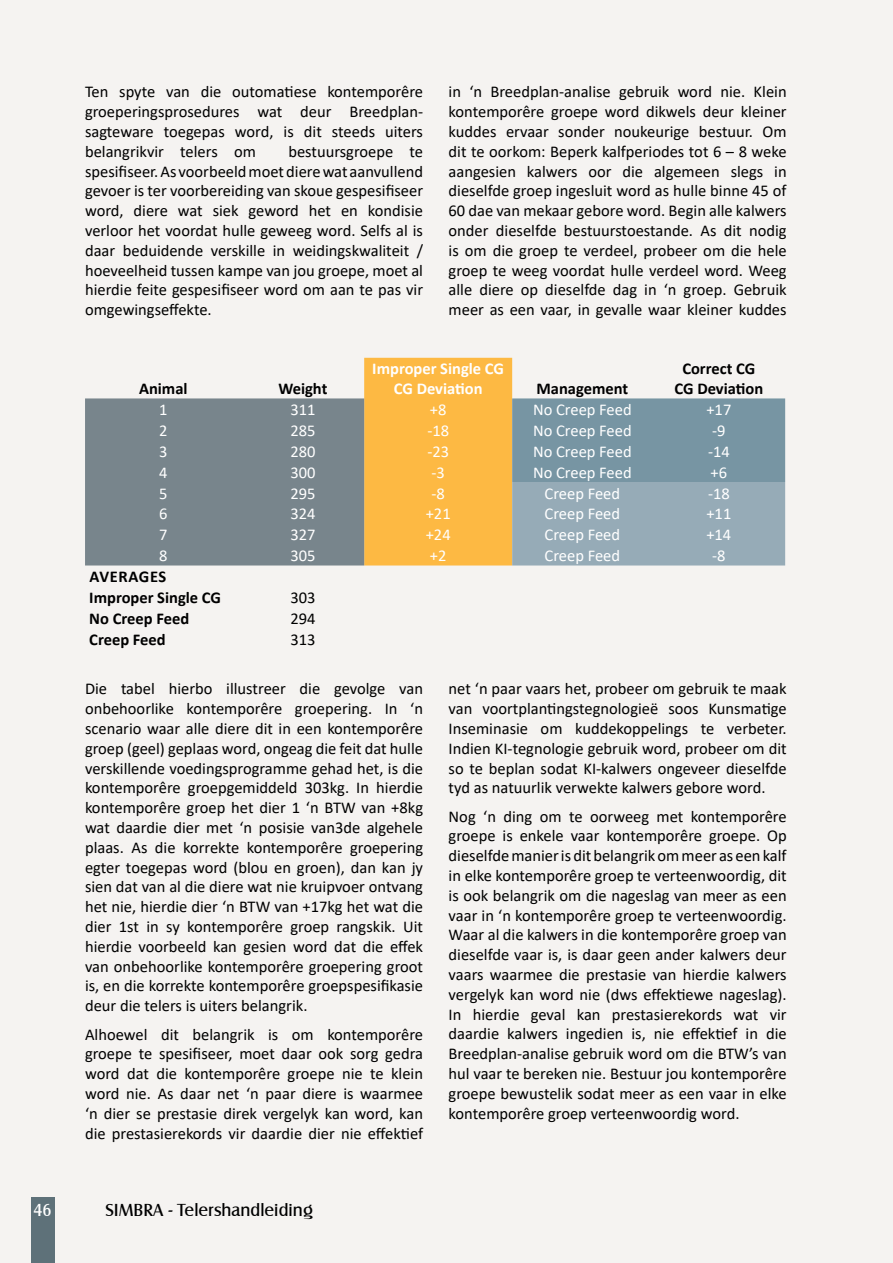
<style>
.page{position:relative;width:893px;height:1263px;background:#f5f3f1}
.page>*{position:absolute;margin:0;border:0;box-sizing:border-box;transform-origin:0 0}
.t1{font:18px "Castle T";color:#000}
.t2{font:18px "Castle T";color:#fff}
.t3{font:16.5px/19.8px "Calibri";color:#000;text-align:justify}
.t4{font:16.5px "Calibri";color:#fff}
.t5{font:700 16.5px/19.8px "Calibri";color:#000;text-align:center}
.t6{font:700 16.5px/19.8px "Calibri";color:#fff;text-align:center}
</style>
<div class="page">
<div style="left:31px;top:1198px;width:23px;height:65px;background:#5e7179"></div>
<div style="left:85px;top:398px;width:279px;height:167px;background:#78858c"></div>
<svg style="left:364px;top:358px;width:421px;height:207px;background:#beb390"></svg>
<p class="t3" style="left:85px;top:82px;width:340px">Ten spyte van die outomatiese kontemporêre groeperingsprosedures wat deur Breedplan&shy;sagteware toegepas word, is dit steeds uiters belangrikvir telers om</p>
<p class="t3" style="left:85px;top:141px;width:340px;text-indent:203px">bestuursgroepe te spesifiseer. As voorbeeld moet diere wat aanvullend gevoer is ter voorbereiding van skoue gespesifiseer word, diere wat siek geword het en kondisie verloor het voordat hulle geweeg word. Selfs al is daar beduidende verskille in weidingskwaliteit / hoeveelheid tussen kampe van jou groepe, moet al hierdie feite gespesifiseer word om aan te pas vir omgewingseffekte.</p>
<p class="t3" style="left:449px;top:82px;width:340px">in ‘n Breedplan-analise gebruik word nie. Klein kontemporêre groepe word dikwels deur kleiner kuddes ervaar sonder noukeurige bestuur. Om dit te oorkom: Beperk kalfperiodes tot 6 – 8 weke aangesien kalwers oor die algemeen slegs in dieselfde groep ingesluit word as hulle binne 45 of 60 dae van mekaar gebore word. Begin alle kalwers onder dieselfde bestuurstoestande. As dit nodig is om die groep te verdeel, probeer om die hele groep te weeg voordat hulle verdeel word. Weeg alle diere op dieselfde dag in ‘n groep. Gebruik meer as een vaar, in gevalle waar kleiner kuddes</p>
<p class="t5" style="left:139px;top:380px;width:50px">Animal</p>
<p class="t5" style="left:278px;top:380px;width:50px">Weight</p>
<p class="t6" style="left:372px;top:360px;width:133px">Improper Single CG<br>CG Deviation</p>
<p class="t5" style="left:536px;top:380px;width:93px">Management</p>
<p class="t5" style="left:674px;top:360px;width:90px">Correct CG<br>CG Deviation</p>
<p class="t4" style="left:159px;top:404px;width:10px">1</p>
<p class="t4" style="left:290px;top:404px;width:27px">311</p>
<p class="t4" style="left:430px;top:398px;width:18px">+8</p>
<p class="t4" style="left:533px;top:398px;width:100px">No Creep Feed</p>
<p class="t4" style="left:706px;top:398px;width:26px">+17</p>
<p class="t4" style="left:159px;top:424px;width:10px">2</p>
<p class="t4" style="left:290px;top:419px;width:27px">285</p>
<p class="t4" style="left:427px;top:424px;width:23px">-18</p>
<p class="t4" style="left:533px;top:419px;width:100px">No Creep Feed</p>
<p class="t4" style="left:712px;top:419px;width:15px">-9</p>
<p class="t4" style="left:159px;top:445px;width:10px">3</p>
<p class="t4" style="left:290px;top:445px;width:27px">280</p>
<p class="t4" style="left:427px;top:445px;width:23px">-23</p>
<p class="t4" style="left:533px;top:440px;width:100px">No Creep Feed</p>
<p class="t4" style="left:708px;top:445px;width:23px">-14</p>
<p class="t4" style="left:159px;top:466px;width:10px">4</p>
<p class="t4" style="left:290px;top:466px;width:27px">300</p>
<p class="t4" style="left:431px;top:466px;width:15px">-3</p>
<p class="t4" style="left:533px;top:461px;width:100px">No Creep Feed</p>
<p class="t4" style="left:711px;top:461px;width:18px">+6</p>
<p class="t4" style="left:159px;top:482px;width:10px">5</p>
<p class="t4" style="left:290px;top:482px;width:27px">295</p>
<p class="t4" style="left:432px;top:487px;width:15px">-8</p>
<p class="t4" style="left:545px;top:482px;width:77px">Creep Feed</p>
<p class="t4" style="left:708px;top:487px;width:23px">-18</p>
<p class="t4" style="left:159px;top:508px;width:10px">6</p>
<p class="t4" style="left:290px;top:508px;width:27px">324</p>
<p class="t4" style="left:426px;top:502px;width:26px">+21</p>
<p class="t4" style="left:545px;top:502px;width:77px">Creep Feed</p>
<p class="t4" style="left:706px;top:502px;width:26px">+11</p>
<p class="t4" style="left:159px;top:529px;width:10px">7</p>
<p class="t4" style="left:290px;top:529px;width:27px">327</p>
<p class="t4" style="left:426px;top:523px;width:26px">+24</p>
<p class="t4" style="left:545px;top:523px;width:77px">Creep Feed</p>
<p class="t4" style="left:706px;top:523px;width:26px">+14</p>
<p class="t4" style="left:159px;top:550px;width:10px">8</p>
<p class="t4" style="left:290px;top:544px;width:27px">305</p>
<p class="t4" style="left:430px;top:544px;width:18px">+2</p>
<p class="t4" style="left:545px;top:544px;width:77px">Creep Feed</p>
<p class="t4" style="left:712px;top:550px;width:15px">-8</p>
<p class="t5" style="left:89px;top:567px;width:133px;line-height:20.9px;text-align:left">AVERAGES<br>Improper Single CG</p>
<p class="t3" style="left:290px;top:589px;width:27px">303</p>
<p class="t5" style="left:89px;top:609px;width:101px">No Creep Feed</p>
<p class="t3" style="left:290px;top:608px;width:27px">294</p>
<p class="t5" style="left:89px;top:630px;width:78px">Creep Feed</p>
<p class="t3" style="left:290px;top:630px;width:27px">313</p>
<p class="t3" style="left:85px;top:680px;width:340px">Die tabel hierbo illustreer die gevolge van onbehoorlike kontemporêre groepering. In ‘n scenario waar alle diere dit in een kontemporêre groep (geel) geplaas word, ongeag die feit dat hulle verskillende voedingsprogramme gehad het, is die kontemporêre groepgemiddeld 303kg. In hierdie kontemporêre groep het dier 1 ‘n BTW van +8kg wat daardie dier met ‘n posisie van3de algehele plaas. As die korrekte kontemporêre groepering egter toegepas word (blou en groen), dan kan jy sien dat van al die diere wat nie kruipvoer ontvang het nie, hierdie dier ‘n BTW van +17kg het wat die dier 1st in sy kontemporêre groep rangskik. Uit hierdie voorbeeld kan gesien word dat die effek van onbehoorlike kontemporêre groepering groot is, en die korrekte kontemporêre groepspesifikasie deur die telers is uiters belangrik.</p>
<p class="t3" style="left:85px;top:1024px;width:340px">Alhoewel dit belangrik is om kontemporêre groepe te spesifiseer, moet daar ook sorg gedra word dat die kontemporêre groepe nie te klein word nie. As daar net ‘n paar diere is waarmee ‘n dier se prestasie direk vergelyk kan word, kan die prestasierekords vir daardie dier nie effektief</p>
<p class="t2" style="left:33px;top:1203px;width:20px">46</p>
<p class="t1" style="left:105px;top:1203px;width:209px">SIMBRA - Telershandleiding</p>
<p class="t3" style="left:449px;top:678px;width:340px">net ‘n paar vaars het, probeer om gebruik te maak van voortplantingstegnologieë soos Kunsmatige Inseminasie om kuddekoppelings te verbeter.<br>Indien KI-tegnologie gebruik word, probeer om dit so te beplan sodat KI-kalwers ongeveer dieselfde tyd as natuurlik verwekte kalwers gebore word.</p>
<p class="t3" style="left:449px;top:806px;width:340px">Nog ‘n ding om te oorweeg met kontemporêre groepe is enkele vaar kontemporêre groepe. Op dieselfde manier is dit belangrik om meer as een kalf in elke kontemporêre groep te verteenwoordig, dit is ook belangrik om die nageslag van meer as een vaar in ‘n kontemporêre groep te verteenwoordig.<br>Waar al die kalwers in die kontemporêre groep van dieselfde vaar is, is daar geen ander kalwers deur vaars waarmee die prestasie van hierdie kalwers vergelyk kan word nie (dws effektiewe nageslag).<br>In hierdie geval kan prestasierekords wat vir daardie kalwers ingedien is, nie effektief in die Breedplan-analise gebruik word om die BTW’s van hul vaar te bereken nie. Bestuur jou kontemporêre groepe bewustelik sodat meer as een vaar in elke kontemporêre groep verteenwoordig word.</p>
</div>
